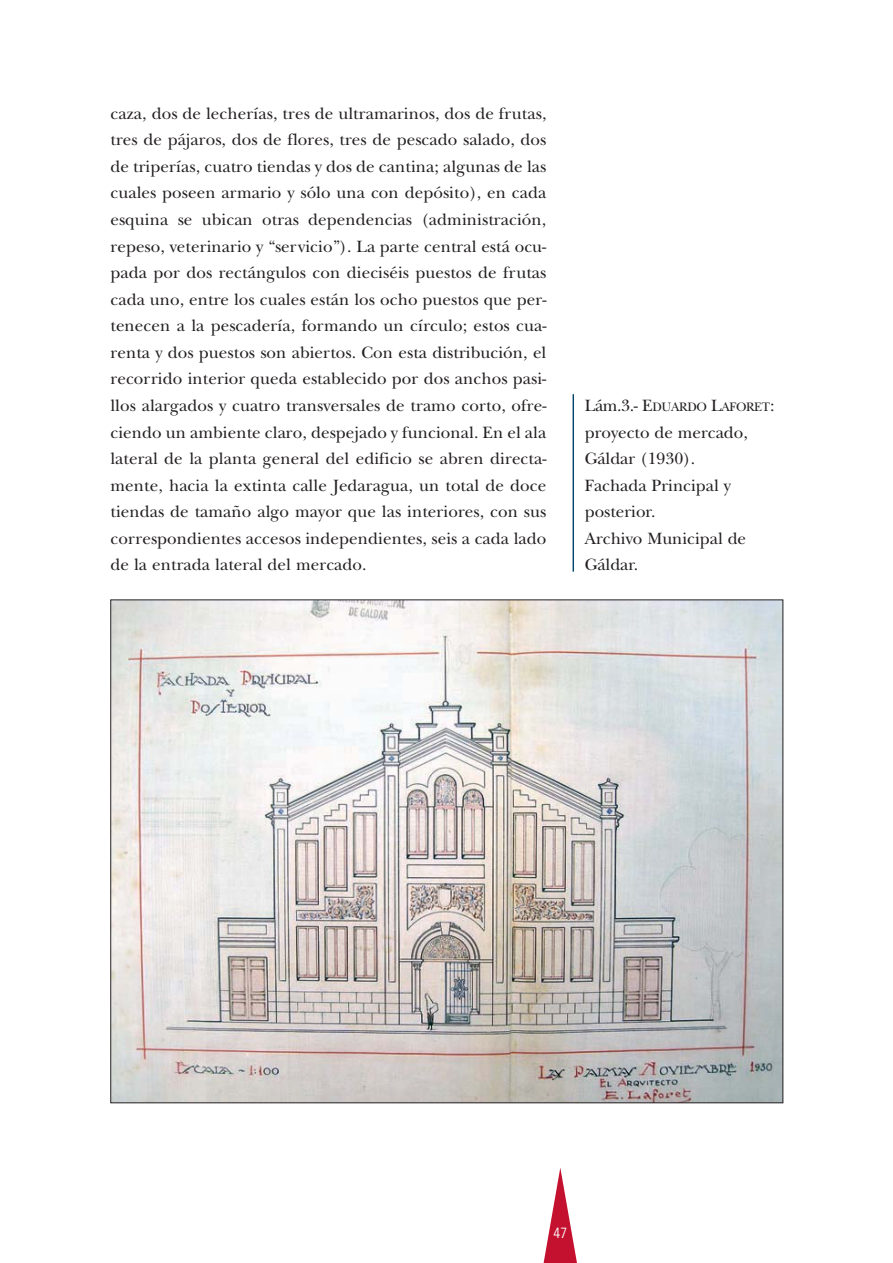
<style>
.page{position:relative;width:893px;height:1263px;background:#fff}
.page>*{position:absolute;margin:0;border:0;box-sizing:border-box;transform-origin:0 0}
.t1{font:17.1px/26.5px "New Baskerville";color:#231f20;text-align:justify}
.t2{font:13.35px "News Gothic";color:#fff;scale:.9 1}
.t3{font:12.75px "New Baskerville";letter-spacing:-.03em;color:#231f20}
.s1{font-size:17.1px}
</style>
<div class="page">
<svg style="left:543px;top:1168px;width:34px;height:95px"></svg>
<hr style="left:572px;top:394px;width:2px;height:178px;background:#00446b">
<img style="left:112px;top:602px;width:669px;height:499px">
<p class="t1" style="left:110px;top:102px;width:437px">caza, dos de lecherías, tres de ultramarinos, dos de frutas, tres de pájaros, dos de flores, tres de pescado salado, dos de triperías, cuatro tiendas y dos de cantina; algunas de las cuales poseen armario y sólo una con depósito), en cada esquina se ubican otras dependencias (administración, repeso, veterinario y “servicio”). La parte central está ocu&shy;pada por dos rectángulos con dieciséis puestos de frutas cada uno, entre los cuales están los ocho puestos que per&shy;tenecen a la pescadería, formando un círculo; estos cua&shy;renta y dos puestos son abiertos. Con esta distribución, el recorrido interior queda establecido por dos anchos pasi&shy;llos alargados y cuatro transversales de tramo corto, ofre&shy;ciendo un ambiente claro, despejado y funcional. En el ala lateral de la planta general del edificio se abren directa&shy;mente, hacia la extinta calle Jedaragua, un total de doce tiendas de tamaño algo mayor que las interiores, con sus correspondientes accesos independientes, seis a cada lado de la entrada lateral del mercado.</p>
<p class="t3" style="left:584px;top:402px;width:191px"><span class="s1">Lám.3.- E</span>DUARDO <span class="s1">L</span>AFORET<span class="s1">:</span></p>
<p class="t1" style="left:584px;top:421px;width:165px;text-align:left">proyecto de mercado,<br>Gáldar (1930).<br>Fachada Principal y posterior.<br>Archivo Municipal de<br>Gáldar.</p>
<p class="t2" style="left:553px;top:1227px;width:16px">47</p>
</div>
